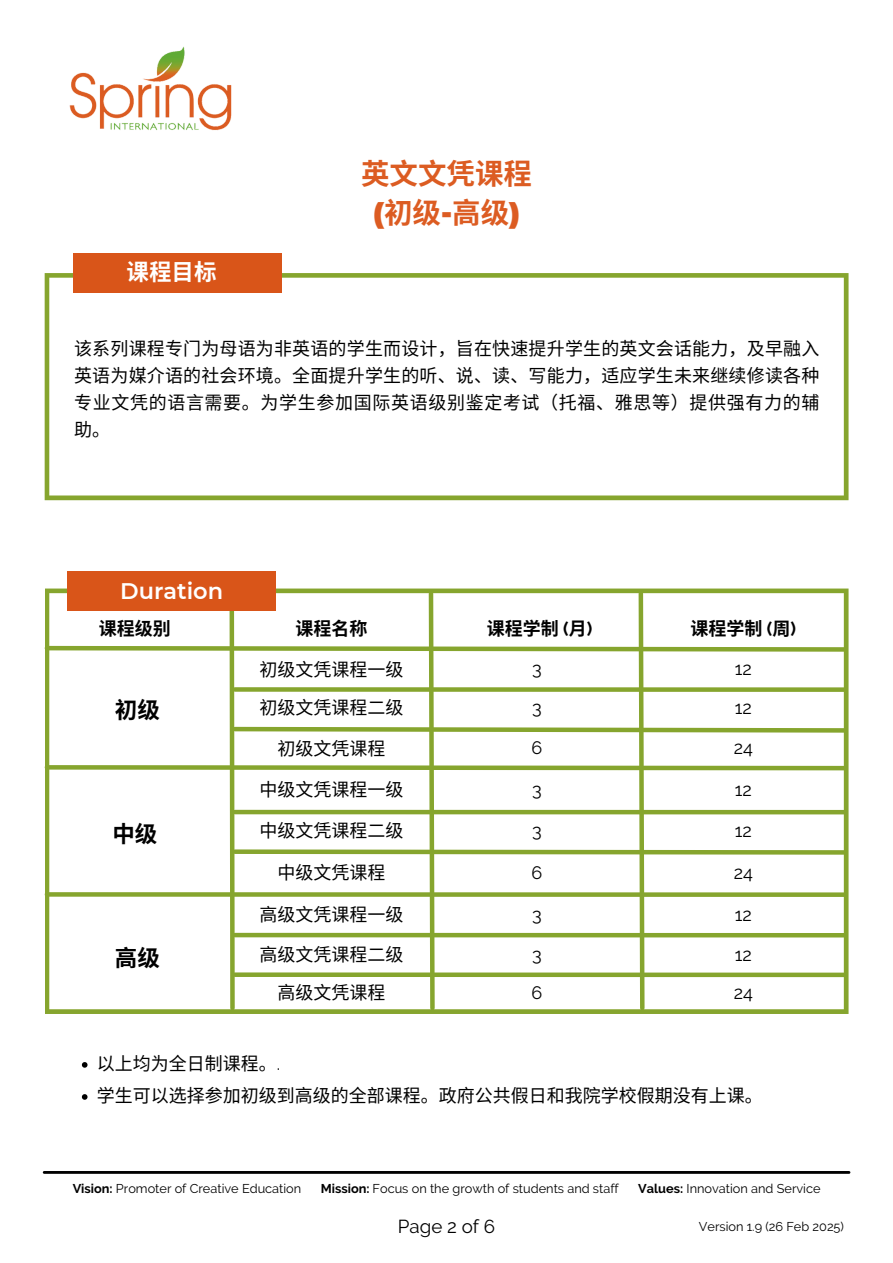
<style>
.page{position:relative;width:893px;height:1263px;background:#fff}
.page>*{position:absolute;margin:0;border:0;box-sizing:border-box;transform-origin:0 0}
.t1{font:700 28.5px/39.4px "Noto Sans CJ Ksc";color:#dc5c22;text-align:center}
.t2{font:600 22.5px "Montserrat";color:#fff}
.t3{font:700 22.5px "Noto Sans CJ Ksc";color:#000}
.t4{font:700 22.5px "Noto Sans CJ Ksc";color:#fff}
.t5{font:18.75px "Raleway";color:#000}
.t6{font:18px/27px "Noto Sans CJ Ksc";color:#000;text-align:justify}
.t7{font:18px "Raleway";color:#000}
.t8{font:700 18px "Noto Sans CJ Ksc";color:#000}
.t9{font:12.75px "Raleway";color:#000}
.s1{font-family:"Montserrat";font-weight:900}
.s2{font-family:"Raleway"}
.s3{font-weight:700}
</style>
<div class="page">
<img style="left:69px;top:46px;width:163px;height:85px">
<hr style="left:44px;top:1171px;width:805px;height:3px;background:#000">
<svg style="left:45px;top:273px;width:803px;height:227px"></svg>
<div style="left:73px;top:253px;width:209px;height:40px;background:#d95519"></div>
<div style="left:67px;top:572px;width:209px;height:39px;background:#d95519"></div>
<svg style="left:44px;top:589px;width:805px;height:424px"></svg>
<hr style="left:235px;top:933px;width:609px;height:4px;background:#86a52e">
<div style="left:235px;top:972px;width:609px;height:5px;background:#86a52e"></div>
<svg style="left:82px;top:1062px;width:5px;height:6px"></svg>
<svg style="left:82px;top:1094px;width:5px;height:6px"></svg>
<h4 class="t4" style="left:127px;top:254px;width:91px">课程目标</h4>
<p class="t1" style="left:361px;top:152px;width:172px">英文文凭课程<span class="s1">(</span>初级<span class="s1">-</span>高级<span class="s1">)</span></p>
<p class="t6" style="left:74px;top:334px;width:746px">该系列课程专门为母语为非英语的学生而设计，旨在快速提升学生的英文会话能力，及早融入英语为媒介语的社会环境。全面提升学生的听、说、读、写能力，适应学生未来继续修读各种专业文凭的语言需要。为学生参加国际英语级别鉴定考试（托福、雅思等）提供强有力的辅助。</p>
<h2 class="t2" style="left:120px;top:577px;width:104px">Duration</h2>
<h4 class="t8" style="left:99px;top:614px;width:74px">课程级别</h4>
<p class="t8" style="left:487px;top:614px;width:107px">课程学制 <span class="s2">(</span>月 <span class="s2">)</span></p>
<h4 class="t8" style="left:690px;top:614px;width:107px">课程学制 <span class="s2">(</span>周<span class="s2">)</span></h4>
<p class="t6" style="left:259px;top:654px;width:146px">初级文凭课程一级</p>
<p class="t6" style="left:259px;top:693px;width:146px">初级文凭课程二级</p>
<p class="t6" style="left:277px;top:733px;width:110px">初级文凭课程</p>
<h4 class="t6" style="left:259px;top:775px;width:146px">中级文凭课程一级</h4>
<p class="t6" style="left:259px;top:816px;width:146px">中级文凭课程二级</p>
<p class="t6" style="left:277px;top:858px;width:110px">中级文凭课程</p>
<p class="t6" style="left:259px;top:900px;width:146px">高级文凭课程一级</p>
<p class="t6" style="left:259px;top:940px;width:146px">高级文凭课程二级</p>
<h4 class="t6" style="left:277px;top:978px;width:110px">高级文凭课程</h4>
<h3 class="t8" style="left:295px;top:614px;width:74px">课程名称</h3>
<h3 class="t7" style="left:735px;top:658px;width:19px">12</h3>
<h3 class="t7" style="left:735px;top:696px;width:19px">12</h3>
<h3 class="t7" style="left:733px;top:737px;width:21px">24</h3>
<p class="t7" style="left:532px;top:658px;width:11px">3</p>
<p class="t7" style="left:532px;top:696px;width:11px">3</p>
<p class="t7" style="left:531px;top:737px;width:12px">6</p>
<h2 class="t3" style="left:115px;top:692px;width:46px">初级</h2>
<p class="t7" style="left:735px;top:779px;width:19px">12</p>
<p class="t7" style="left:735px;top:820px;width:19px">12</p>
<p class="t7" style="left:733px;top:862px;width:21px">24</p>
<p class="t7" style="left:532px;top:779px;width:11px">3</p>
<p class="t7" style="left:532px;top:820px;width:11px">3</p>
<h4 class="t7" style="left:531px;top:862px;width:12px">6</h4>
<h2 class="t3" style="left:112px;top:816px;width:46px">中级</h2>
<p class="t7" style="left:735px;top:904px;width:19px">12</p>
<h4 class="t7" style="left:735px;top:944px;width:19px">12</h4>
<p class="t7" style="left:733px;top:982px;width:21px">24</p>
<h4 class="t7" style="left:532px;top:904px;width:11px">3</h4>
<p class="t7" style="left:532px;top:944px;width:11px">3</p>
<p class="t7" style="left:531px;top:982px;width:12px">6</p>
<h2 class="t3" style="left:115px;top:940px;width:46px">高级</h2>
<p class="t6" style="left:97px;top:1049px;width:185px">以上均为全日制课程。<span class="s2">.</span></p>
<h4 class="t6" style="left:97px;top:1081px;width:668px">学生可以选择参加初级到高级的全部课程。政府公共假日和我院学校假期没有上课。</h4>
<h2 class="t9" style="left:73px;top:1181px;width:230px"><span class="s3">Vision:</span> Promoter of Creative Education</h2>
<h2 class="t9" style="left:321px;top:1181px;width:299px"><span class="s3">Mission:</span> Focus on the growth of students and staff</h2>
<h2 class="t9" style="left:638px;top:1181px;width:184px"><span class="s3">Values:</span> Innovation and Service</h2>
<h1 class="t5" style="left:398px;top:1215px;width:99px">Page 2 of 6</h1>
<p class="t9" style="left:699px;top:1218px;width:146px">Version 1.9 (26 Feb 2025)</p>
</div>
